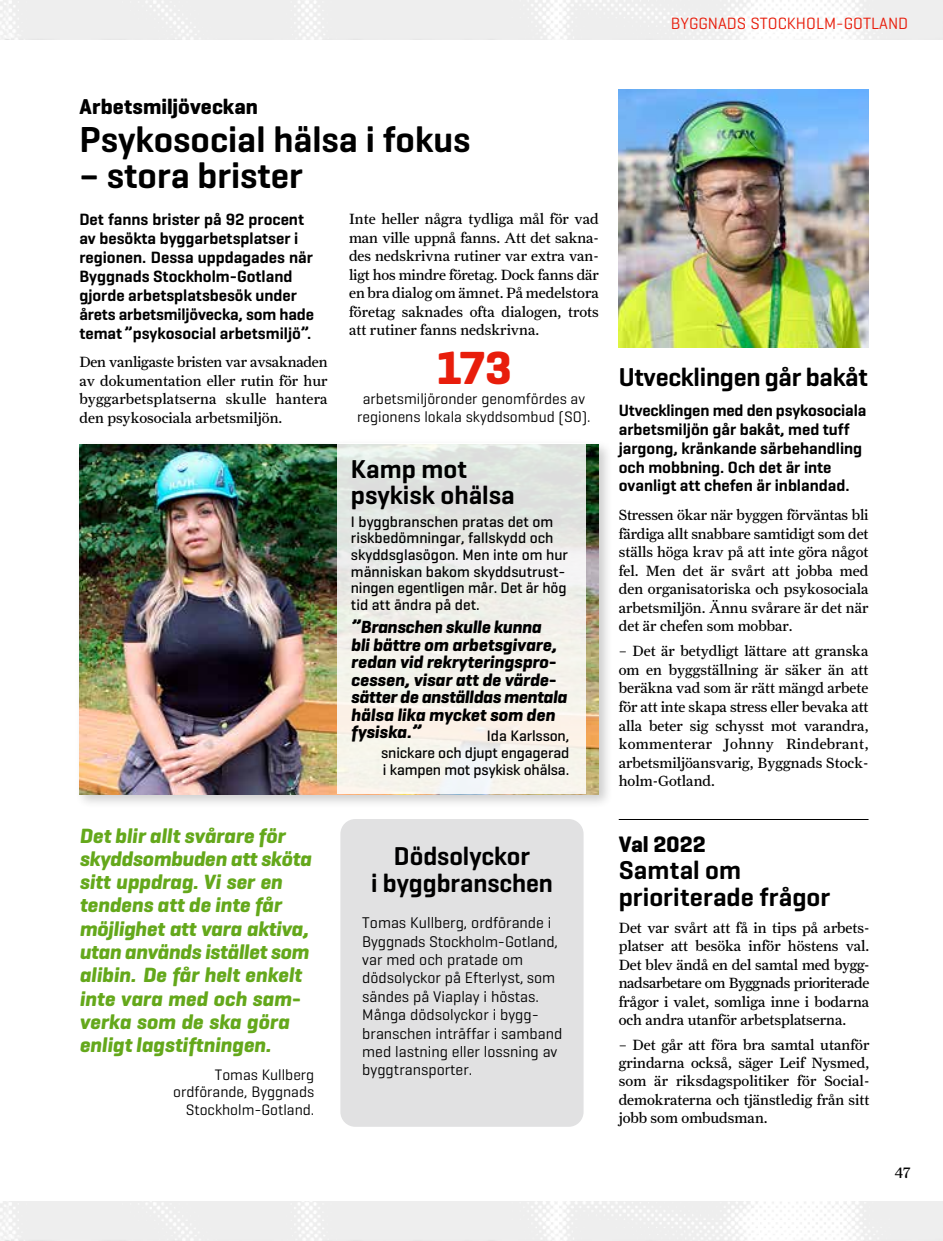
<style>
.page{position:relative;width:943px;height:1241px;background:#fff}
.page>*{position:absolute;margin:0;border:0;box-sizing:border-box;transform-origin:0 0}
.t1{font:700 47.25px "Geogrotesque";color:#e81d0b}
.t2{font:600 36.75px "Geogrotesque";color:#000}
.t3{font:600 26.25px/26.2px "Geogrotesque";color:#000}
.t4{font:700 22.75px "Geogrotesque";letter-spacing:.005em;color:#000}
.t5{font:700 21.88px "Geogrotesque";color:#000}
.t6{font:italic 700 21px/23.3px "Geogrotesque";color:#64a81b}
.t7{font:italic 700 17.85px/17.5px "Geogrotesque";color:#000}
.t8{font:600 16.62px/18.9px "Geogrotesque";color:#000}
.t9{font:16.62px "Geogrotesque";color:#e81d0b}
.t10{font:15.75px/18.4px "Geogrotesque";color:#000}
.t11{font:15.75px "Farnham Text";color:#000}
.t12{font:500 15.4px/16.6px "Geogrotesque";color:#000}
.t13{font:15.4px/17.5px "Geogrotesque";color:#000;text-align:center}
.t14{font:14.88px/18.6px "Farnham Text";color:#000;text-align:justify}
</style>
<div class="page">
<div style="left:340px;top:819px;width:243px;height:307px;background:#e1e1e2;border-radius:15px"></div>
<img style="left:618px;top:89px;width:250px;height:258px">
<hr style="left:618px;top:819px;width:250px;height:1px;background:#000">
<div style="left:75px;top:438px;width:538px;height:370px;background:#000;opacity:.2"></div>
<img style="left:79px;top:444px;width:520px;height:350px">
<div style="left:337px;top:443px;width:248px;height:351px;background:linear-gradient(to bottom,#dfe4e1,#fcf7ef)"></div>
<p class="t9" style="left:670px;top:13px;width:239px">BYGGNADS STOCKHOLM-GOTLAND</p>
<h3 class="t5" style="left:79px;top:93px;width:180px">Arbetsmiljöveckan</h3>
<h2 class="t2" style="left:79px;top:116px;width:392px">Psykosocial hälsa i fokus</h2>
<h2 class="t2" style="left:79px;top:153px;width:225px">– stora brister</h2>
<p class="t14" style="left:349px;top:209px;width:251px">Inte heller några tydliga mål för vad man ville uppnå fanns. Att det sakna&shy;des nedskrivna rutiner var extra van&shy;ligt hos mindre företag. Dock fanns där en bra dialog om ämnet. På medelstora företag saknades ofta dialogen, trots att rutiner fanns nedskrivna.</p>
<p class="t8" style="left:79px;top:209px;width:236px">Det fanns brister på 92 procent av besökta byggarbetsplatser i regionen. Dessa uppdagades när<br>Byggnads Stockholm-Gotland gjorde arbetsplatsbesök under årets arbetsmiljövecka, som hade temat ”psykosocial arbetsmiljö”.</p>
<p class="t14" style="left:79px;top:352px;width:250px">Den vanligaste bristen var avsaknaden av dokumentation eller rutin för hur byggarbetsplatserna skulle hantera den psykosociala arbetsmiljön.</p>
<h1 class="t1" style="left:436px;top:338px;width:77px">173</h1>
<p class="t13" style="left:357px;top:389px;width:235px">arbetsmiljöronder genomfördes av regionens lokala skyddsombud (SO).</p>
<p class="t6" style="left:79px;top:823px;width:233px">Det blir allt svårare för skyddsombuden att sköta sitt uppdrag. Vi ser en tendens att de inte får möjlighet att vara aktiva, utan används istället som alibin. De får helt enkelt inte vara med och sam&shy;verka som de ska göra enligt lagstiftningen.</p>
<p class="t13" style="left:173px;top:1064px;width:143px;text-align:right">Tomas Kullberg ordförande, Byggnads<br>Stockholm-Gotland.</p>
<h3 class="t3" style="left:351px;top:455px;width:165px">Kamp mot psykisk ohälsa</h3>
<p class="t12" style="left:351px;top:512px;width:219px">I byggbranschen pratas det om riskbedömningar, fallskydd och skyddsglasögon. Men inte om hur människan bakom skyddsutrust&shy;ningen egentligen mår. Det är hög tid att ändra på det.</p>
<p class="t7" style="left:351px;top:618px;width:217px">”Branschen skulle kunna<br>bli bättre om arbetsgivare, redan vid rekryteringspro&shy;cessen, visar att de värde&shy;sätter de anställdas mentala hälsa lika mycket som den fysiska.”</p>
<p class="t12" style="left:381px;top:726px;width:189px;text-align:justify;text-indent:106px">Ida Karlsson, snickare och djupt engagerad i kampen mot psykisk ohälsa.</p>
<h3 class="t3" style="left:371px;top:841px;width:183px;line-height:27.1px;text-align:center">Dödsolyckor<br>i byggbranschen</h3>
<p class="t10" style="left:362px;top:913px;width:201px">Tomas Kullberg, ordförande i<br>Byggnads Stockholm-Gotland, var med och pratade om dödsolyckor på Efterlyst, som sändes på Viaplay i höstas.<br>Många dödsolyckor i bygg&shy;branschen inträffar i samband med lastning eller lossning av byggtransporter.</p>
<h3 class="t3" style="left:618px;top:363px;width:251px">Utvecklingen går bakåt</h3>
<p class="t8" style="left:618px;top:400px;width:249px">Utvecklingen med den psykosociala arbetsmiljön går bakåt, med tuff jargong, kränkande särbehandling och mobbning. Och det är inte ovanligt att chefen är inblandad.</p>
<p class="t14" style="left:618px;top:505px;width:251px">Stressen ökar när byggen förväntas bli färdiga allt snabbare samtidigt som det ställs höga krav på att inte göra något fel. Men det är svårt att jobba med den organisatoriska och psykosociala arbetsmiljön. Ännu svårare är det när det är chefen som mobbar.</p>
<p class="t14" style="left:618px;top:641px;width:251px">– Det är betydligt lättare att granska om en byggställning är säker än att beräkna vad som är rätt mängd arbete för att inte skapa stress eller bevaka att alla beter sig schysst mot varandra, kommenterar Johnny Rindebrant, arbetsmiljöansvarig, Byggnads Stock&shy;holm-Gotland.</p>
<h3 class="t4" style="left:618px;top:830px;width:89px">Val 2022</h3>
<h3 class="t3" style="left:618px;top:856px;width:213px">Samtal om prioriterade frågor</h3>
<p class="t14" style="left:618px;top:918px;width:252px">Det var svårt att få in tips på arbets&shy;platser att besöka inför höstens val.<br>Det blev ändå en del samtal med bygg&shy;nadsarbetare om Byggnads prioriterade frågor i valet, somliga inne i bodarna och andra utanför arbetsplatserna.</p>
<p class="t14" style="left:618px;top:1034px;width:252px">– Det går att föra bra samtal utanför grindarna också, säger Leif Nysmed, som är riksdagspolitiker för Social&shy;demokraterna och tjänstledig från sitt jobb som ombudsman.</p>
<p class="t11" style="left:894px;top:1160px;width:17px">47</p>
</div>
